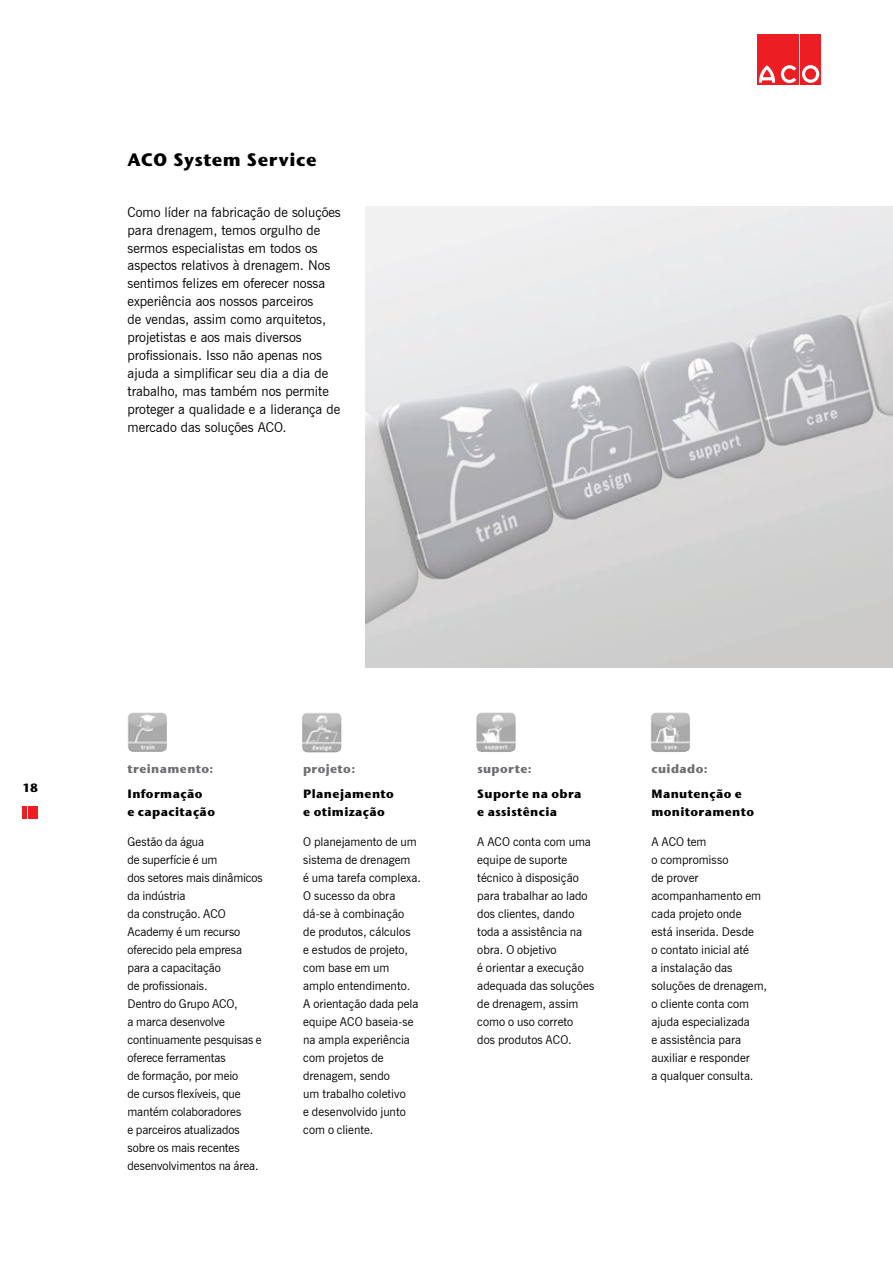
<style>
.page{position:relative;width:893px;height:1263px;background:#fff}
.page>*{position:absolute;margin:0;border:0;box-sizing:border-box;transform-origin:0 0}
.t1{font:700 18px "Stone Sans ITC Pro";letter-spacing:.03em;color:#000}
.t2{font:13.5px/18px "News Gothic BT";color:#000}
.t3{font:12px/18px "News Gothic BT";color:#000}
.t4{font:700 12px/18px "Stone Sans ITC Pro";letter-spacing:.03em;color:#000}
.t5{font:700 12px "Stone Sans ITC Pro";letter-spacing:.03em;color:#6d6e71}
</style>
<div class="page">
<img style="left:366px;top:206px;width:527px;height:462px">
<div style="left:757px;top:34px;width:20px;height:51px;background:#ed1d24"></div>
<div style="left:779px;top:34px;width:20px;height:51px;background:#ed1d24"></div>
<div style="left:800px;top:34px;width:21px;height:51px;background:#ed1d24"></div>
<svg style="left:802px;top:65px;width:17px;height:18px"></svg>
<svg style="left:759px;top:65px;width:37px;height:18px"></svg>
<img style="left:302px;top:713px;width:39px;height:39px">
<img style="left:476px;top:712px;width:40px;height:40px">
<img style="left:651px;top:712px;width:39px;height:40px">
<img style="left:128px;top:712px;width:39px;height:40px">
<hr style="left:23px;top:806px;width:4px;height:13px;background:#ed1d24">
<div style="left:28px;top:806px;width:5px;height:13px;background:#ed1d24"></div>
<hr style="left:34px;top:806px;width:4px;height:13px;background:#ed1d24">
<h1 class="t1" style="left:128px;top:148px;width:191px">ACO System Service</h1>
<p class="t2" style="left:128px;top:203px;width:215px">Como líder na fabricação de soluções para drenagem, temos orgulho de sermos especialistas em todos os aspectos relativos à drenagem. Nos sentimos felizes em oferecer nossa experiência aos nossos parceiros<br>de vendas, assim como arquitetos, projetistas e aos mais diversos profissionais. Isso não apenas nos ajuda a simplificar seu dia a dia de trabalho, mas também nos permite proteger a qualidade e a liderança de mercado das soluções ACO.</p>
<p class="t4" style="left:23px;top:779px;width:17px">18</p>
<p class="t5" style="left:128px;top:761px;width:87px">treinamento:</p>
<p class="t5" style="left:303px;top:761px;width:54px">projeto:</p>
<p class="t5" style="left:477px;top:761px;width:56px">suporte:</p>
<p class="t5" style="left:651px;top:761px;width:58px">cuidado:</p>
<p class="t4" style="left:128px;top:785px;width:89px">Informação<br>e capacitação</p>
<p class="t3" style="left:128px;top:833px;width:137px">Gestão da água<br>de superfície é um<br>dos setores mais dinâmicos da indústria<br>da construção. ACO<br>Academy é um recurso oferecido pela empresa para a capacitação<br>de profissionais.<br>Dentro do Grupo ACO,<br>a marca desenvolve continuamente pesquisas e oferece ferramentas<br>de formação, por meio<br>de cursos flexíveis, que mantém colaboradores<br>e parceiros atualizados sobre os mais recentes desenvolvimentos na área.</p>
<p class="t4" style="left:303px;top:785px;width:92px">Planejamento e otimização</p>
<p class="t3" style="left:303px;top:833px;width:119px">O planejamento de um sistema de drenagem<br>é uma tarefa complexa.<br>O sucesso da obra dá-se à combinação<br>de produtos, cálculos<br>e estudos de projeto, com base em um amplo entendimento.<br>A orientação dada pela equipe ACO baseia-se na ampla experiência com projetos de drenagem, sendo<br>um trabalho coletivo<br>e desenvolvido junto com o cliente.</p>
<p class="t4" style="left:477px;top:785px;width:106px">Suporte na obra e assistência</p>
<p class="t3" style="left:477px;top:833px;width:119px">A ACO conta com uma equipe de suporte técnico à disposição para trabalhar ao lado dos clientes, dando toda a assistência na obra. O objetivo<br>é orientar a execução adequada das soluções de drenagem, assim como o uso correto<br>dos produtos ACO.</p>
<p class="t4" style="left:651px;top:785px;width:104px">Manutenção e monitoramento</p>
<p class="t3" style="left:651px;top:833px;width:117px">A ACO tem<br>o compromisso<br>de prover acompanhamento em cada projeto onde<br>está inserida. Desde<br>o contato inicial até<br>a instalação das soluções de drenagem, o cliente conta com ajuda especializada<br>e assistência para auxiliar e responder<br>a qualquer consulta.</p>
</div>
